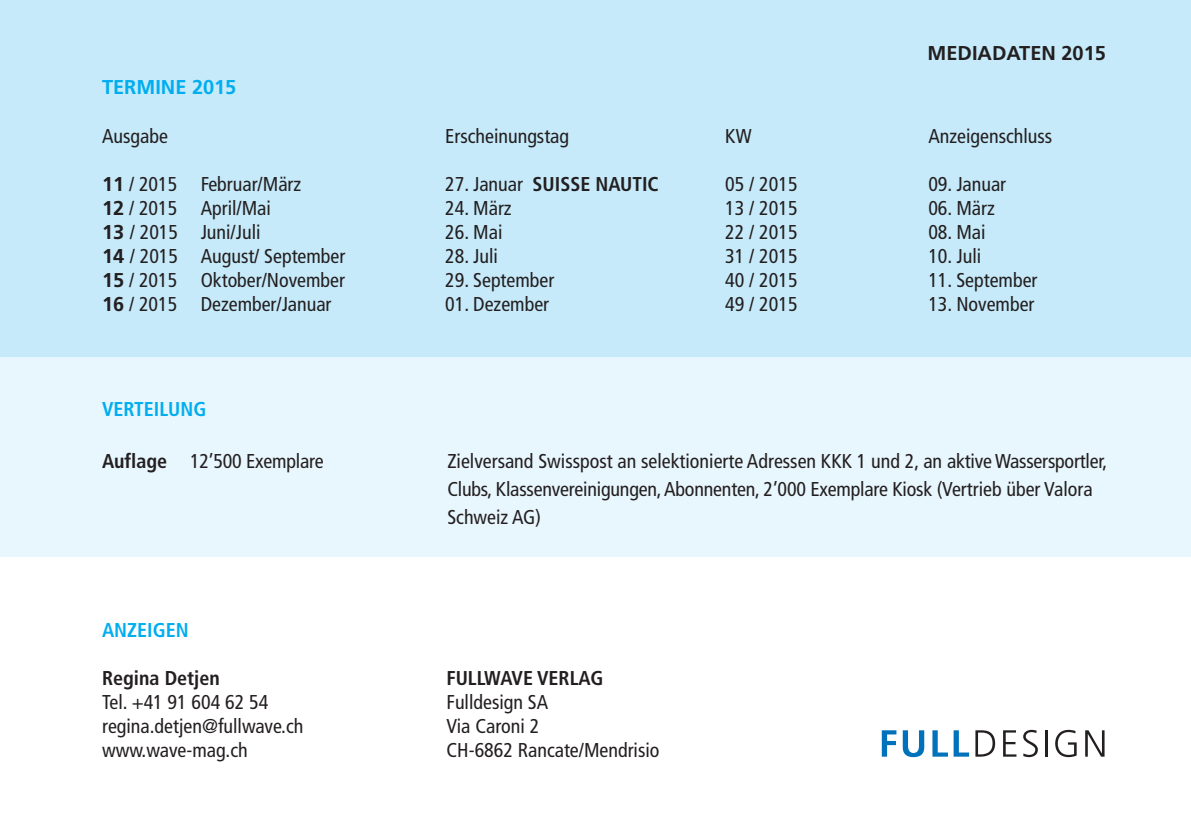
<style>
.page{position:relative;width:1191px;height:840px;background:#fff}
.page>*{position:absolute;margin:0;border:0;box-sizing:border-box;transform-origin:0 0}
.t1{font:condensed 20px/24px "Frutiger";color:#231f20}
.t2{font:700 condensed 20px "Frutiger";color:#231f20}
.t3{font:700 condensed 20px "Frutiger";color:#00aeef}
.t4{font:700 20px "Frutiger";color:#231f20}
.t5{font:700 20px "Frutiger";color:#00aeef}
.s1{font-weight:700;font-stretch:normal}
.s2{font-weight:400}
.s3{font-weight:700}
</style>
<div class="page">
<div style="left:0;top:0;width:1191px;height:556px;background:#c6eafa"></div>
<div style="left:0;top:357px;width:1191px;height:199px;background:#e8f6fd"></div>
<svg style="left:881px;top:730px;width:15px;height:26px"></svg>
<svg style="left:902px;top:730px;width:22px;height:26px"></svg>
<svg style="left:932px;top:730px;width:37px;height:26px"></svg>
<svg style="left:975px;top:730px;width:20px;height:26px"></svg>
<svg style="left:1003px;top:730px;width:13px;height:26px"></svg>
<svg style="left:1023px;top:729px;width:14px;height:27px"></svg>
<hr style="left:1045px;top:729px;width:2px;height:27px;background:#231f20">
<svg style="left:1055px;top:729px;width:21px;height:27px"></svg>
<svg style="left:1085px;top:730px;width:19px;height:26px"></svg>
<p class="t4" style="left:927px;top:45px;width:180px">MEDIADATEN 2015</p>
<p class="t5" style="left:102px;top:79px;width:136px">TERMINE 2015</p>
<p class="t1" style="left:102px;top:125px;width:67px">Ausgabe</p>
<p class="t1" style="left:445px;top:125px;width:125px">Erscheinungstag</p>
<p class="t1" style="left:725px;top:125px;width:28px">KW</p>
<p class="t1" style="left:928px;top:125px;width:125px">Anzeigenschluss</p>
<p class="t1" style="left:102px;top:173px;width:201px"><span class="s1">11</span> / 2015 Februar/März</p>
<p class="t2" style="left:445px;top:175px;width:215px"><span class="s2">27. Januar</span> SUISSE NAUTIC</p>
<p class="t1" style="left:725px;top:173px;width:74px">05 / 2015</p>
<p class="t1" style="left:928px;top:173px;width:79px">09. Januar</p>
<p class="t1" style="left:102px;top:197px;width:170px"><span class="s1">12</span> / 2015 April/Mai</p>
<p class="t1" style="left:445px;top:197px;width:68px">24. März</p>
<p class="t1" style="left:725px;top:197px;width:74px">13 / 2015</p>
<p class="t1" style="left:928px;top:197px;width:68px">06. März</p>
<p class="t1" style="left:102px;top:221px;width:160px"><span class="s1">13</span> / 2015 Juni/Juli</p>
<p class="t1" style="left:445px;top:221px;width:59px">26. Mai</p>
<p class="t1" style="left:725px;top:221px;width:74px">22 / 2015</p>
<p class="t1" style="left:928px;top:221px;width:59px">08. Mai</p>
<p class="t1" style="left:102px;top:245px;width:245px"><span class="s1">14</span> / 2015 August/ September</p>
<p class="t1" style="left:445px;top:245px;width:54px">28. Juli</p>
<p class="t1" style="left:725px;top:245px;width:74px">31 / 2015</p>
<p class="t1" style="left:928px;top:245px;width:54px">10. Juli</p>
<p class="t1" style="left:102px;top:269px;width:244px"><span class="s1">15</span> / 2015 Oktober/November</p>
<p class="t1" style="left:445px;top:269px;width:111px">29. September</p>
<p class="t1" style="left:725px;top:269px;width:74px">40 / 2015</p>
<p class="t1" style="left:928px;top:269px;width:111px">11. September</p>
<p class="t1" style="left:102px;top:293px;width:231px"><span class="s1">16</span> / 2015 Dezember/Januar</p>
<p class="t1" style="left:445px;top:293px;width:105px">01. Dezember</p>
<p class="t1" style="left:725px;top:293px;width:74px">49 / 2015</p>
<p class="t1" style="left:928px;top:293px;width:108px">13. November</p>
<p class="t3" style="left:102px;top:401px;width:106px">VERTEILUNG</p>
<p class="t1" style="left:102px;top:450px;width:223px"><span class="s3">Auflage</span> 12’500 Exemplare</p>
<p class="t1" style="left:447px;top:448px;width:661px;line-height:28px">Zielversand Swisspost an selektionierte Adressen KKK 1 und 2, an aktive Wassersportler,<br>Clubs, Klassenvereinigungen,Abonnenten, 2’000 Exemplare Kiosk (Vertrieb über Valora<br>Schweiz AG)</p>
<p class="t3" style="left:102px;top:621px;width:88px">ANZEIGEN</p>
<p class="t2" style="left:102px;top:669px;width:119px">Regina Detjen</p>
<p class="t1" style="left:102px;top:691px;width:203px">Tel. +41 91 604 62 54 regina.detjen@fullwave.ch www.wave-mag.ch</p>
<p class="t2" style="left:446px;top:669px;width:158px">FULLWAVE VERLAG</p>
<p class="t1" style="left:446px;top:691px;width:214px">Fulldesign SA<br>Via Caroni 2<br>CH-6862 Rancate/Mendrisio</p>
</div>
